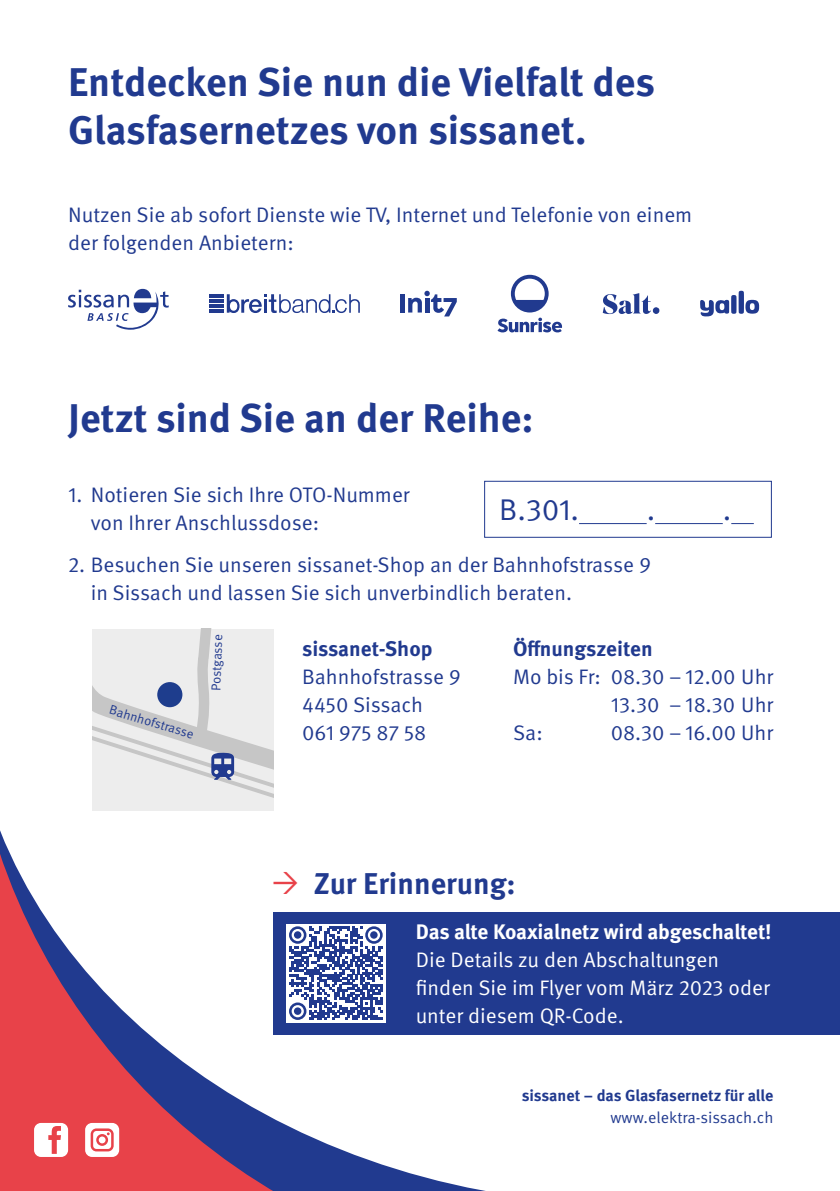
<style>
.page{position:relative;width:840px;height:1191px;background:#fff}
.page>*{position:absolute;margin:0;border:0;box-sizing:border-box;transform-origin:0 0}
.t1{font:700 40px/48px "Meta Pro";color:#213a8f}
.t2{font:700 30px "Meta Pro";color:#213a8f}
.t3{font:30px "Meta Pro Norm";color:#213a8f}
.t4{font:21px/28px "Meta Pro Norm";color:#213a8f}
.t5{font:21px/28px "Meta Pro Norm";color:#fff}
.t6{font:700 21px "Meta Pro";letter-spacing:-.01em;color:#fff}
.t7{font:700 21px "Meta Pro";color:#213a8f}
.t8{font:700 16px "Meta Pro";letter-spacing:-.005em;color:#213a8f}
.t9{font:16px "Meta Pro Norm";letter-spacing:-.005em;color:#213a8f}
.t10{font:13px "Meta Pro Norm";color:#213a8f}
</style>
<div class="page">
<svg style="left:0;top:810px;width:839px;height:381px"></svg>
<svg style="left:227px;top:294px;width:132px;height:19px"></svg>
<hr style="left:209px;top:294px;width:15px;height:3px;background:#213a8f">
<hr style="left:209px;top:299px;width:15px;height:3px;background:#213a8f">
<hr style="left:209px;top:304px;width:15px;height:4px;background:#213a8f">
<hr style="left:209px;top:309px;width:15px;height:4px;background:#213a8f">
<svg style="left:408px;top:291px;width:48px;height:25px"></svg>
<div style="left:400px;top:294px;width:5px;height:18px;background:#213a8f"></div>
<svg style="left:700px;top:291px;width:58px;height:25px"></svg>
<svg style="left:602px;top:293px;width:57px;height:21px"></svg>
<svg style="left:68px;top:289px;width:101px;height:41px"></svg>
<svg style="left:510px;top:275px;width:38px;height:37px"></svg>
<svg style="left:497px;top:318px;width:64px;height:14px"></svg>
<svg style="left:92px;top:629px;width:182px;height:181px;background:#e0e1e3"></svg>
<hr style="left:578px;top:523px;width:68px;height:1px;background:#213a8f">
<hr style="left:654px;top:523px;width:68px;height:1px;background:#213a8f">
<svg style="left:731px;top:523px;width:22px;height:1px"></svg>
<div style="left:484px;top:481px;width:287px;height:57px;border:1px solid #213a8f"></div>
<div style="left:274px;top:912px;width:565px;height:122px;background:#213a8f"></div>
<div style="left:286px;top:923px;width:99px;height:99px;background:#fff"></div>
<svg style="left:289px;top:926px;width:93px;height:94px"></svg>
<div style="left:294px;top:931px;width:7px;height:7px;background:#213a8f;border-radius:50%"></div>
<div style="left:370px;top:931px;width:7px;height:7px;background:#213a8f;border-radius:50%"></div>
<div style="left:294px;top:1007px;width:7px;height:8px;background:#213a8f;border-radius:50%"></div>
<div style="left:34px;top:1123px;width:34px;height:34px;background:#fff;border-radius:7px"></div>
<svg style="left:48px;top:1126px;width:13px;height:27px"></svg>
<div style="left:85px;top:1123px;width:34px;height:34px;background:#fff;border-radius:7px"></div>
<svg style="left:91px;top:1128px;width:23px;height:23px"></svg>
<svg style="left:273px;top:872px;width:24px;height:22px"></svg>
<h1 class="t1" style="left:68px;top:56px;width:588px">Entdecken Sie nun die Vielfalt des<br>Glasfasernetzes von sissanet.</h1>
<p class="t4" style="left:68px;top:199px;width:625px">Nutzen Sie ab sofort Dienste wie TV, Internet und Telefonie von einem der folgenden Anbietern:</p>
<h1 class="t1" style="left:68px;top:392px;width:466px">Jetzt sind Sie an der Reihe:</h1>
<p class="t4" style="left:91px;top:479px;width:320px;text-indent:-23px">1. Notieren Sie sich Ihre OTO-Nummer von Ihrer Anschlussdose:</p>
<p class="t4" style="left:91px;top:549px;width:561px;text-indent:-23px">2. Besuchen Sie unseren sissanet-Shop an der Bahnhofstrasse 9 in Sissach und lassen Sie sich unverbindlich beraten.</p>
<h2 class="t3" style="left:499px;top:486px;width:81px">B.301.</h2>
<h2 class="t3" style="left:646px;top:486px;width:10px">.</h2>
<h2 class="t3" style="left:722px;top:486px;width:10px">.</h2>
<p class="t10" style="left:112px;top:699px;width:89px;rotate:17deg">Bahnhofstrasse</p>
<p class="t10" style="left:206px;top:691px;width:58px;rotate:-88deg">Postgasse</p>
<p class="t7" style="left:302px;top:632px;width:132px">sissanet-Shop</p>
<p class="t4" style="left:302px;top:661px;width:160px">Bahnhofstrasse 9<br>4450 Sissach<br>061 975 87 58</p>
<p class="t7" style="left:512px;top:632px;width:141px">Öffnungszeiten</p>
<p class="t4" style="left:512px;top:661px;width:262px">Mo bis Fr: 08.30 – 12.00 Uhr</p>
<p class="t4" style="left:610px;top:689px;width:164px">13.30 – 18.30 Uhr</p>
<p class="t4" style="left:512px;top:717px;width:31px">Sa:</p>
<p class="t4" style="left:610px;top:717px;width:164px">08.30 – 16.00 Uhr</p>
<h2 class="t2" style="left:313px;top:860px;width:203px">Zur Erinnerung:</h2>
<p class="t6" style="left:415px;top:915px;width:357px">Das alte Koaxialnetz wird abgeschaltet!</p>
<p class="t5" style="left:415px;top:944px;width:355px">Die Details zu den Abschaltungen finden Sie im Flyer vom März 2023 oder unter diesem QR-Code.</p>
<p class="t8" style="left:521px;top:1082px;width:253px">sissanet – das Glasfasernetz für alle</p>
<p class="t9" style="left:610px;top:1105px;width:164px">www.elektra-sissach.ch</p>
</div>
